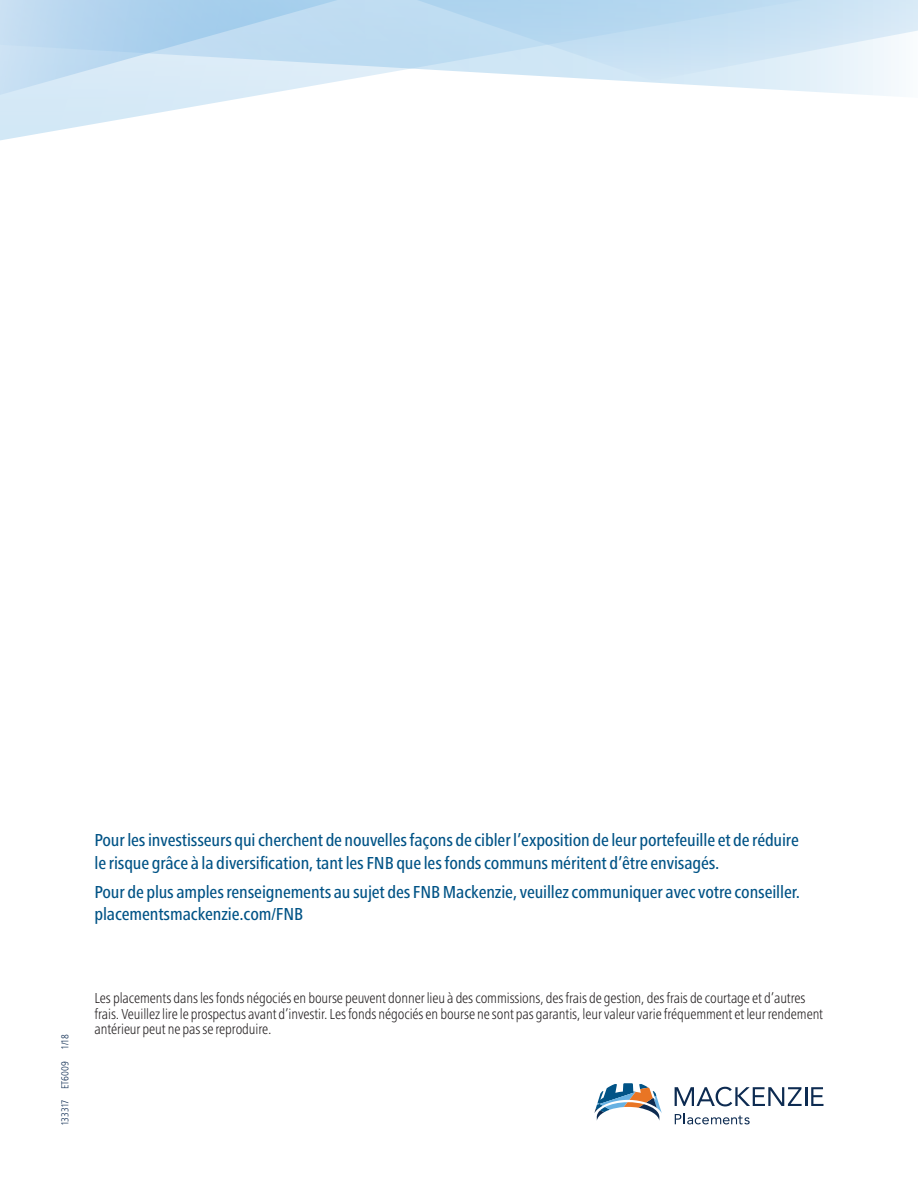
<style>
.page{position:relative;width:918px;height:1188px;background:#fff}
.page>*{position:absolute;margin:0;border:0;box-sizing:border-box;transform-origin:0 0}
.t1{font:500 condensed 18px/22.5px "Frutiger Next Pro";letter-spacing:-.005em;color:#015386}
.t2{font:300 condensed 15px/15.3px "Frutiger Next Pro";letter-spacing:-.005em;color:#231f20}
.t3{font:300 condensed 10.5px "Frutiger Next Pro";color:#0d2b51}
</style>
<div class="page">
<svg style="left:0;top:99px;width:235px;height:42px"></svg>
<svg style="left:630px;top:81px;width:269px;height:15px"></svg>
<svg style="left:0;top:0;width:338px;height:99px;background:#c4def2"></svg>
<svg style="left:290px;top:0;width:628px;height:81px;background:#cae2f3"></svg>
<svg style="left:594px;top:1083px;width:68px;height:38px"></svg>
<svg style="left:675px;top:1087px;width:127px;height:19px"></svg>
<hr style="left:805px;top:1087px;width:3px;height:19px;background:#0d2b51">
<svg style="left:811px;top:1087px;width:12px;height:19px"></svg>
<svg style="left:675px;top:1113px;width:75px;height:11px"></svg>
<p class="t1" style="left:94px;top:829px;width:706px">Pour les investisseurs qui cherchent de nouvelles façons de cibler l’exposition de leur portefeuille et de réduire le risque grâce à la diversification, tant les FNB que les fonds communs méritent d’être envisagés.</p>
<p class="t1" style="left:94px;top:881px;width:707px">Pour de plus amples renseignements au sujet des FNB Mackenzie, veuillez communiquer avec votre conseiller. placementsmackenzie.com/FNB</p>
<p class="t3" style="left:59px;top:1125px;width:92px;rotate:-90deg">133317 ET6009 1/18</p>
<p class="t2" style="left:94px;top:991px;width:730px">Les placements dans les fonds négociés en bourse peuvent donner lieu à des commissions, des frais de gestion, des frais de courtage et d’autres frais. Veuillez lire le prospectus avant d’investir. Les fonds négociés en bourse ne sont pas garantis, leur valeur varie fréquemment et leur rendement antérieur peut ne pas se reproduire.</p>
</div>
